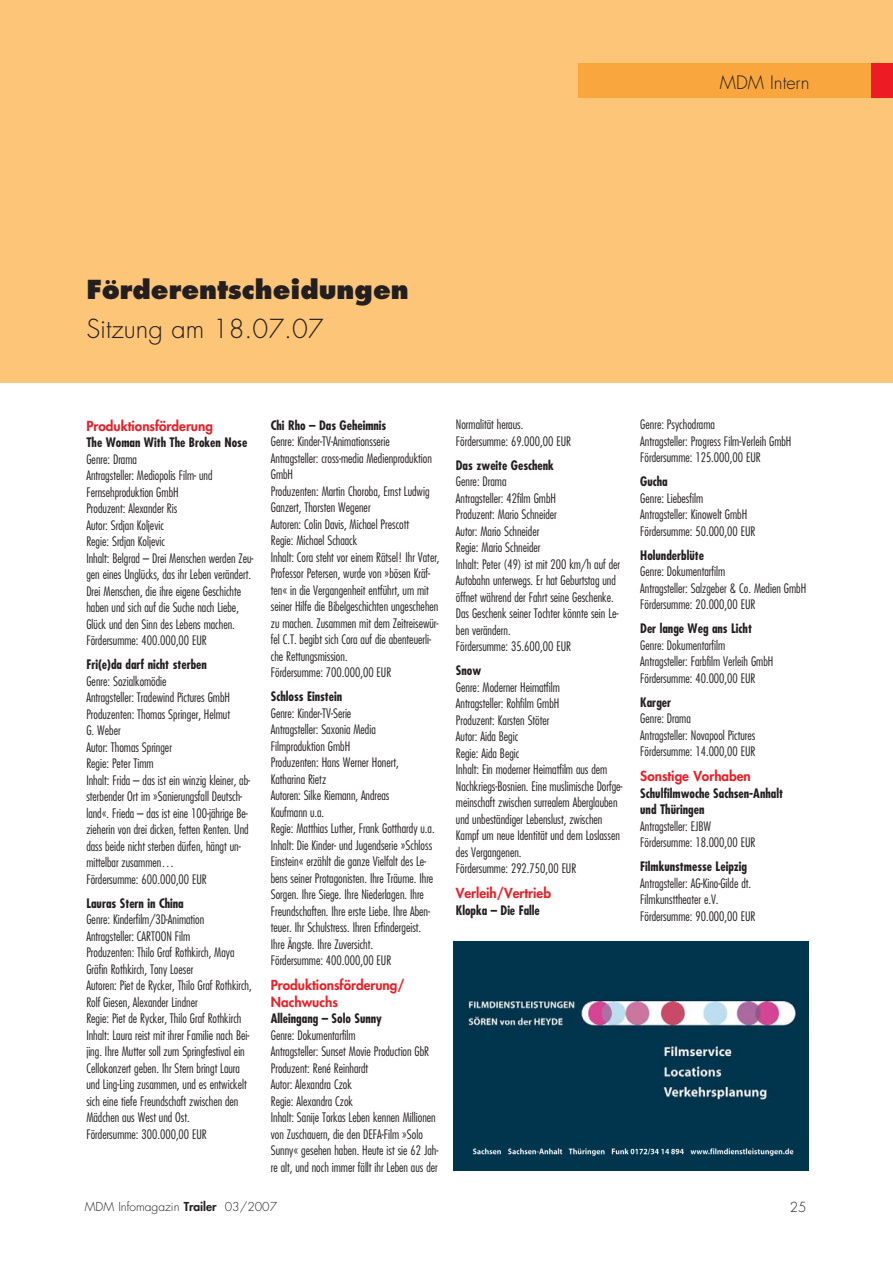
<style>
.page{position:relative;width:893px;height:1263px;background:#fff}
.page>*{position:absolute;margin:0;border:0;box-sizing:border-box;transform-origin:0 0}
.t1{font:800 25.5px "Futura LT";color:#231f20}
.t2{font:300 25.5px "Futura";color:#231f20}
.t3{font:300 18px "Futura";color:#231f20}
.t4{font:800 13.5px/16.5px "Futura";color:#ed1c24}
.t5{font:300 13.5px "Futura";color:#231f20}
.t6{font:300 condensed 12.75px/16.5px "Futura";color:#231f20}
.t7{font:700 condensed 12.75px/16.5px "Futura";color:#231f20}
.t8{font:300 12px "Futura";color:#231f20}
.s1{font-weight:800}
</style>
<div class="page">
<div style="left:0;top:0;width:892px;height:383px;background:#fdc578"></div>
<div style="left:578px;top:64px;width:314px;height:34px;background:#faa63f"></div>
<div style="left:871px;top:64px;width:21px;height:34px;background:#ed1c24"></div>
<div style="left:453px;top:1118px;width:355px;height:14px;background:#00364d"></div>
<div style="left:453px;top:1132px;width:355px;height:38px;background:#00364d"></div>
<img style="left:453px;top:1134px;width:355px;height:26px">
<img style="left:453px;top:942px;width:355px;height:176px">
<h2 class="t3" style="left:720px;top:74px;width:91px">MDM Intern</h2>
<h1 class="t1" style="left:86px;top:280px;width:324px">Förderentscheidungen</h1>
<h1 class="t2" style="left:86px;top:317px;width:239px">Sitzung am 18.07.07</h1>
<p class="t4" style="left:86px;top:419px;width:128px">Produktionsförderung</p>
<p class="t7" style="left:86px;top:435px;width:162px">The Woman With The Broken Nose</p>
<p class="t6" style="left:86px;top:452px;width:169px">Genre: Drama<br>Antragsteller: Mediopolis Film- und<br>Fernsehproduktion GmbH<br>Produzent: Alexander Ris<br>Autor: Srdjan Koljevic<br>Regie: Srdjan Koljevic<br>Inhalt: Belgrad – Drei Menschen werden Zeu&shy;gen eines Unglücks, das ihr Leben verändert.<br>Drei Menschen, die ihre eigene Geschichte haben und sich auf die Suche nach Liebe,<br>Glück und den Sinn des Lebens machen.<br>Fördersumme: 400.000,00 EUR</p>
<p class="t7" style="left:86px;top:657px;width:122px">Fri(e)da darf nicht sterben</p>
<p class="t6" style="left:86px;top:674px;width:165px">Genre: Sozialkomödie<br>Antragsteller: Tradewind Pictures GmbH<br>Produzenten: Thomas Springer, Helmut<br>G. Weber<br>Autor: Thomas Springer<br>Regie: Peter Timm<br>Inhalt: Frida – das ist ein winzig kleiner, ab&shy;sterbender Ort im »Sanierungsfall Deutsch&shy;land«. Frieda – das ist eine 100-jährige Be&shy;zieherin von drei dicken, fetten Renten. Und dass beide nicht sterben dürfen, hängt un&shy;mittelbar zusammen…<br>Fördersumme: 600.000,00 EUR</p>
<p class="t7" style="left:86px;top:896px;width:99px">Lauras Stern in China</p>
<p class="t6" style="left:86px;top:912px;width:167px">Genre: Kinderfilm/3D-Animation Antragsteller: CARTOON Film<br>Produzenten: Thilo Graf Rothkirch, Maya Gräfin Rothkirch, Tony Loeser<br>Autoren: Piet de Rycker, Thilo Graf Rothkirch, Rolf Giesen, Alexander Lindner<br>Regie: Piet de Rycker, Thilo Graf Rothkirch Inhalt: Laura reist mit ihrer Familie nach Bei&shy;jing. Ihre Mutter soll zum Springfestival ein Cellokonzert geben. Ihr Stern bringt Laura und Ling-Ling zusammen, und es entwickelt sich eine tiefe Freundschaft zwischen den Mädchen aus West und Ost.<br>Fördersumme: 300.000,00 EUR</p>
<p class="t7" style="left:271px;top:418px;width:117px">Chi Rho – Das Geheimnis</p>
<p class="t6" style="left:271px;top:434px;width:170px">Genre: Kinder-TV-Animationsserie Antragsteller: cross-media Medienproduktion GmbH<br>Produzenten: Martin Choroba, Ernst Ludwig Ganzert, Thorsten Wegener<br>Autoren: Colin Davis, Michael Prescott<br>Regie: Michael Schaack<br>Inhalt: Cora steht vor einem Rätsel! Ihr Vater, Professor Petersen, wurde von »bösen Kräf&shy;ten« in die Vergangenheit entführt, um mit seiner Hilfe die Bibelgeschichten ungeschehen zu machen. Zusammen mit dem Zeitreisewür&shy;fel C.T. begibt sich Cora auf die abenteuerli&shy;che Rettungsmission.<br>Fördersumme: 700.000,00 EUR</p>
<p class="t7" style="left:271px;top:689px;width:73px">Schloss Einstein</p>
<p class="t6" style="left:271px;top:705px;width:165px">Genre: Kinder-TV-Serie<br>Antragsteller: Saxonia Media<br>Filmproduktion GmbH<br>Produzenten: Hans Werner Honert, Katharina Rietz<br>Autoren: Silke Riemann, Andreas<br>Kaufmann u.a.<br>Regie: Matthias Luther, Frank Gotthardy u.a.<br>Inhalt: Die Kinder- und Jugendserie »Schloss Einstein« erzählt die ganze Vielfalt des Le&shy;bens seiner Protagonisten. Ihre Träume. Ihre Sorgen. Ihre Siege. Ihre Niederlagen. Ihre Freundschaften. Ihre erste Liebe. Ihre Aben&shy;teuer. Ihr Schulstress. Ihren Erfindergeist.<br>Ihre Ängste. Ihre Zuversicht.<br>Fördersumme: 400.000,00 EUR</p>
<p class="t4" style="left:271px;top:978px;width:135px">Produktionsförderung/<br>Nachwuchs</p>
<p class="t7" style="left:271px;top:1011px;width:113px">Alleingang – Solo Sunny</p>
<p class="t6" style="left:271px;top:1027px;width:169px">Genre: Dokumentarfilm<br>Antragsteller: Sunset Movie Production GbR Produzent: René Reinhardt<br>Autor: Alexandra Czok<br>Regie: Alexandra Czok<br>Inhalt: Sanije Torkas Leben kennen Millionen von Zuschauern, die den DEFA-Film »Solo Sunny« gesehen haben. Heute ist sie 62 Jah&shy;re alt, und noch immer fällt ihr Leben aus der</p>
<p class="t6" style="left:456px;top:417px;width:117px">Normalität heraus.<br>Fördersumme: 69.000,00 EUR</p>
<p class="t7" style="left:456px;top:458px;width:99px">Das zweite Geschenk</p>
<p class="t6" style="left:456px;top:474px;width:166px">Genre: Drama<br>Antragsteller: 42film GmbH<br>Produzent: Mario Schneider<br>Autor: Mario Schneider<br>Regie: Mario Schneider<br>Inhalt: Peter (49) ist mit 200 km/h auf der<br>Autobahn unterwegs. Er hat Geburtstag und öffnet während der Fahrt seine Geschenke.<br>Das Geschenk seiner Tochter könnte sein Le&shy;ben verändern.<br>Fördersumme: 35.600,00 EUR</p>
<p class="t7" style="left:456px;top:664px;width:27px">Snow</p>
<p class="t6" style="left:456px;top:680px;width:168px">Genre: Moderner Heimatfilm<br>Antragsteller: Rohfilm GmbH<br>Produzent: Karsten Stöter<br>Autor: Aida Begic<br>Regie: Aida Begic<br>Inhalt: Ein moderner Heimatfilm aus dem<br>Nachkriegs-Bosnien. Eine muslimische Dorfge&shy;meinschaft zwischen surrealem Aberglauben und unbeständiger Lebenslust, zwischen<br>Kampf um neue Identität und dem Loslassen des Vergangenen.<br>Fördersumme: 292.750,00 EUR</p>
<p class="t4" style="left:456px;top:886px;width:97px">Verleih/Vertrieb</p>
<p class="t7" style="left:456px;top:903px;width:85px">Klopka – Die Falle</p>
<p class="t6" style="left:640px;top:417px;width:153px">Genre: Psychodrama<br>Antragsteller: Progress Film-Verleih GmbH<br>Fördersumme: 125.000,00 EUR</p>
<p class="t7" style="left:640px;top:475px;width:29px">Gucha</p>
<p class="t6" style="left:640px;top:491px;width:117px">Genre: Liebesfilm<br>Antragsteller: Kinowelt GmbH<br>Fördersumme: 50.000,00 EUR</p>
<p class="t7" style="left:640px;top:548px;width:65px">Holunderblüte</p>
<p class="t6" style="left:640px;top:564px;width:167px">Genre: Dokumentarfilm<br>Antragsteller: Salzgeber &amp; Co. Medien GmbH<br>Fördersumme: 20.000,00 EUR</p>
<p class="t7" style="left:640px;top:622px;width:113px">Der lange Weg ans Licht</p>
<p class="t6" style="left:640px;top:638px;width:135px">Genre: Dokumentarfilm<br>Antragsteller: Farbfilm Verleih GmbH<br>Fördersumme: 40.000,00 EUR</p>
<p class="t7" style="left:640px;top:695px;width:32px">Karger</p>
<p class="t6" style="left:640px;top:711px;width:117px">Genre: Drama<br>Antragsteller: Novapool Pictures<br>Fördersumme: 14.000,00 EUR</p>
<p class="t4" style="left:640px;top:769px;width:112px">Sonstige Vorhaben</p>
<p class="t7" style="left:640px;top:786px;width:144px">Schulfilmwoche Sachsen-Anhalt und Thüringen</p>
<p class="t6" style="left:640px;top:819px;width:117px">Antragsteller: EJBW<br>Fördersumme: 18.000,00 EUR</p>
<p class="t7" style="left:640px;top:860px;width:108px">Filmkunstmesse Leipzig</p>
<p class="t6" style="left:640px;top:876px;width:117px">Antragsteller: AG-Kino-Gilde dt.<br>Filmkunsttheater e.V.<br>Fördersumme: 90.000,00 EUR</p>
<p class="t8" style="left:85px;top:1201px;width:194px">MDM Infomagazin <span class="s1">Trailer</span> 03/2007</p>
<p class="t5" style="left:789px;top:1201px;width:18px">25</p>
</div>
